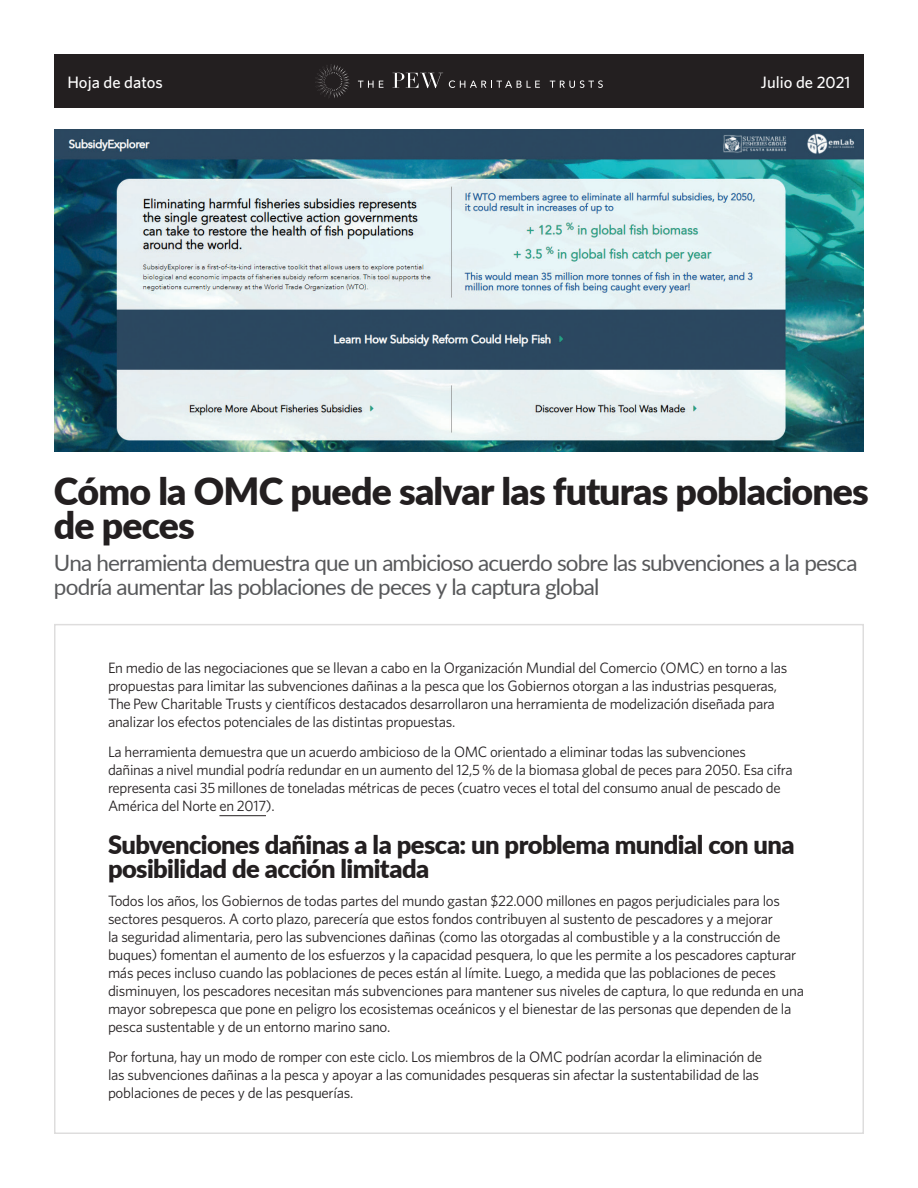
<style>
.page{position:relative;width:918px;height:1188px;background:#fff}
.page>*{position:absolute;margin:0;border:0;box-sizing:border-box;transform-origin:0 0}
.Main_Title{font:900 37.5px/34.5px "Lato";letter-spacing:-.025em;color:#231f20}
.t1{font:900 25.5px/24px "Lato";letter-spacing:-.02em;color:#231f20}
.Main_Title_Subhead{font:22.5px/24px "Lato";letter-spacing:-.04em;color:#57585a}
.t2{font:500 16.5px "Whitney";color:#fff}
.Body{font:15px/18px "Whitney";letter-spacing:-.02em;color:#231f20}
</style>
<div class="page">
<img style="left:54px;top:129px;width:810px;height:322px">
<div style="left:54px;top:54px;width:810px;height:54px;background:#231f20"></div>
<svg style="left:315px;top:64px;width:35px;height:34px"></svg>
<svg style="left:358px;top:81px;width:26px;height:7px"></svg>
<svg style="left:449px;top:80px;width:91px;height:8px"></svg>
<svg style="left:550px;top:80px;width:53px;height:8px"></svg>
<svg style="left:393px;top:73px;width:50px;height:15px"></svg>
<hr style="left:219px;top:815px;width:47px;height:1px;background:#231f20">
<p class="t2" style="left:67px;top:71px;width:97px">Hoja de datos</p>
<p class="t2" style="left:761px;top:71px;width:91px">Julio de 2021</p>
<p class="Main_Title" style="left:54px;top:472px;width:817px">Cómo la OMC puede salvar las futuras poblaciones de peces</p>
<p class="Main_Title_Subhead" style="left:54px;top:550px;width:805px">Una herramienta demuestra que un ambicioso acuerdo sobre las subvenciones a la pesca podría aumentar las poblaciones de peces y la captura global</p>
<p class="Body" style="left:108px;top:659px;width:681px">En medio de las negociaciones que se llevan a cabo en la Organización Mundial del Comercio (OMC) en torno a las propuestas para limitar las subvenciones dañinas a la pesca que los Gobiernos otorgan a las industrias pesqueras, The Pew Charitable Trusts y científicos destacados desarrollaron una herramienta de modelización diseñada para analizar los efectos potenciales de las distintas propuestas.</p>
<p class="Body" style="left:108px;top:743px;width:686px">La herramienta demuestra que un acuerdo ambicioso de la OMC orientado a eliminar todas las subvenciones dañinas a nivel mundial podría redundar en un aumento del 12,5 % de la biomasa global de peces para 2050. Esa cifra representa casi 35 millones de toneladas métricas de peces (cuatro veces el total del consumo anual de pescado de América del Norte en 2017).</p>
<h1 class="t1" style="left:108px;top:832px;width:688px">Subvenciones dañinas a la pesca: un problema mundial con una posibilidad de acción limitada</h1>
<p class="Body" style="left:108px;top:892px;width:698px">Todos los años, los Gobiernos de todas partes del mundo gastan $22.000 millones en pagos perjudiciales para los sectores pesqueros. A corto plazo, parecería que estos fondos contribuyen al sustento de pescadores y a mejorar<br>la seguridad alimentaria, pero las subvenciones dañinas (como las otorgadas al combustible y a la construcción de buques) fomentan el aumento de los esfuerzos y la capacidad pesquera, lo que les permite a los pescadores capturar más peces incluso cuando las poblaciones de peces están al límite. Luego, a medida que las poblaciones de peces disminuyen, los pescadores necesitan más subvenciones para mantener sus niveles de captura, lo que redunda en una mayor sobrepesca que pone en peligro los ecosistemas oceánicos y el bienestar de las personas que dependen de la pesca sustentable y de un entorno marino sano.</p>
<p class="Body" style="left:108px;top:1048px;width:656px">Por fortuna, hay un modo de romper con este ciclo. Los miembros de la OMC podrían acordar la eliminación de las subvenciones dañinas a la pesca y apoyar a las comunidades pesqueras sin afectar la sustentabilidad de las poblaciones de peces y de las pesquerías.</p>
</div>
